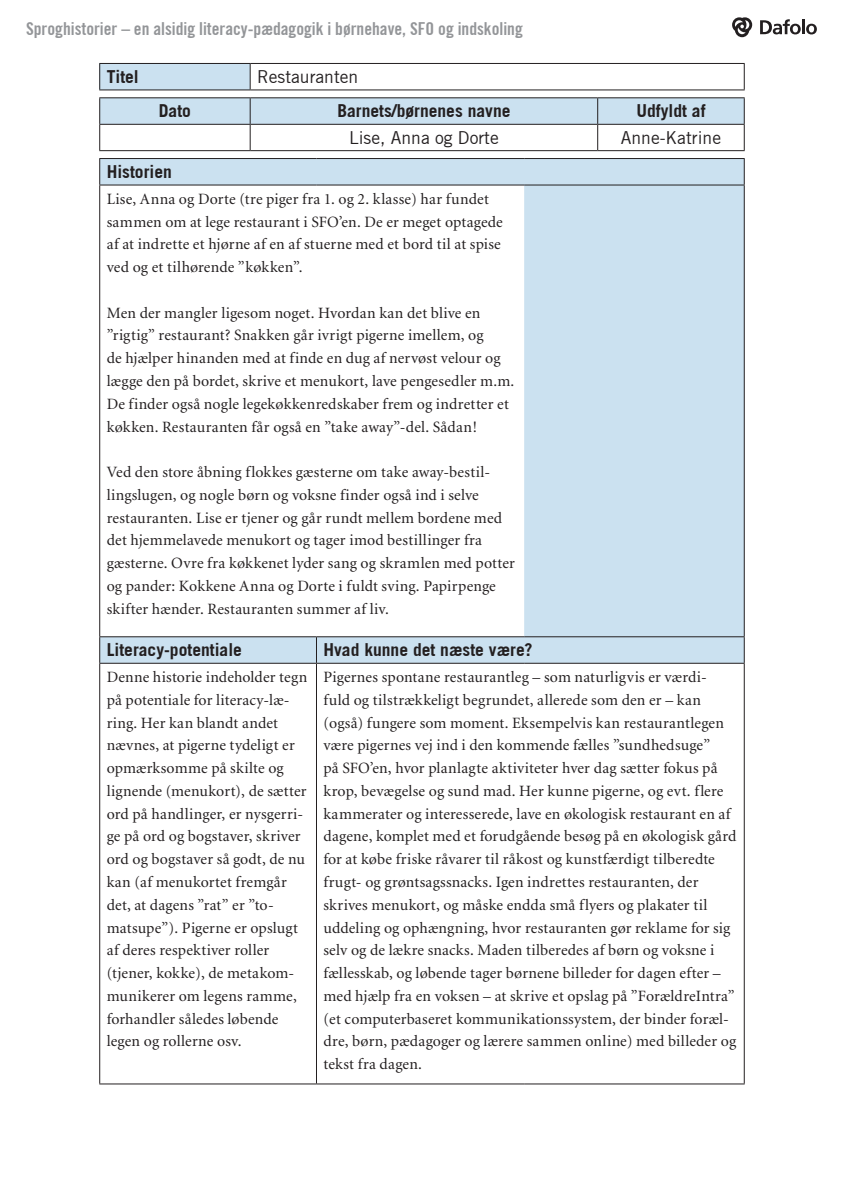
<style>
.page{position:relative;width:844px;height:1191px;background:#fff}
.page>*{position:absolute;margin:0;border:0;box-sizing:border-box;transform-origin:0 0}
.t1{font:700 17.5px "Trade Gothic";color:#231f20}
.t2{font:17.5px "Trade Gothic Bold Cond Twenty";color:#939598}
.t3{font:17.5px "Trade Gothic";color:#231f20}
.Brødtekst{font:15.75px/22.8px "Minion";letter-spacing:.01em;color:#231f20}
</style>
<div class="page">
<svg style="left:732px;top:17px;width:20px;height:20px"></svg>
<svg style="left:760px;top:19px;width:56px;height:15px"></svg>
<div style="left:100px;top:63px;width:150px;height:27px;background:#cbe1f0"></div>
<hr style="left:99px;top:63px;width:151px;height:1px;background:#231f20">
<svg style="left:99px;top:64px;width:1px;height:25px"></svg>
<hr style="left:250px;top:63px;width:494px;height:1px;background:#231f20">
<svg style="left:250px;top:64px;width:1px;height:25px"></svg>
<svg style="left:743px;top:64px;width:1px;height:25px"></svg>
<hr style="left:99px;top:89px;width:151px;height:1px;background:#231f20">
<hr style="left:250px;top:89px;width:494px;height:1px;background:#231f20">
<hr style="left:99px;top:97px;width:151px;height:1px;background:#231f20">
<hr style="left:250px;top:97px;width:347px;height:1px;background:#231f20">
<hr style="left:597px;top:97px;width:147px;height:1px;background:#231f20">
<svg style="left:99px;top:98px;width:645px;height:52px"></svg>
<hr style="left:99px;top:150px;width:151px;height:1px;background:#231f20">
<hr style="left:250px;top:150px;width:347px;height:1px;background:#231f20">
<hr style="left:597px;top:150px;width:147px;height:1px;background:#231f20">
<svg style="left:100px;top:159px;width:643px;height:504px"></svg>
<hr style="left:524px;top:185px;width:220px;height:1px;background:#231f20">
<hr style="left:316px;top:636px;width:208px;height:1px;background:#231f20">
<svg style="left:316px;top:637px;width:1px;height:26px"></svg>
<hr style="left:524px;top:636px;width:220px;height:1px;background:#231f20">
<hr style="left:99px;top:663px;width:217px;height:1px;background:#231f20">
<hr style="left:316px;top:663px;width:208px;height:1px;background:#231f20">
<hr style="left:316px;top:663px;width:1px;height:420px;background:#231f20">
<hr style="left:524px;top:663px;width:220px;height:1px;background:#231f20">
<hr style="left:99px;top:185px;width:217px;height:1px;background:#231f20">
<hr style="left:316px;top:185px;width:208px;height:1px;background:#231f20">
<hr style="left:99px;top:636px;width:217px;height:1px;background:#231f20">
<hr style="left:99px;top:158px;width:217px;height:1px;background:#231f20">
<svg style="left:99px;top:159px;width:1px;height:26px"></svg>
<hr style="left:316px;top:158px;width:208px;height:1px;background:#231f20">
<hr style="left:524px;top:158px;width:220px;height:1px;background:#231f20">
<svg style="left:743px;top:159px;width:1px;height:26px"></svg>
<hr style="left:99px;top:185px;width:1px;height:451px;background:#231f20">
<hr style="left:743px;top:185px;width:1px;height:451px;background:#231f20">
<svg style="left:99px;top:637px;width:1px;height:26px"></svg>
<svg style="left:743px;top:637px;width:1px;height:26px"></svg>
<hr style="left:99px;top:663px;width:1px;height:420px;background:#231f20">
<hr style="left:743px;top:663px;width:1px;height:420px;background:#231f20">
<hr style="left:99px;top:1083px;width:217px;height:1px;background:#231f20">
<hr style="left:316px;top:1083px;width:208px;height:1px;background:#231f20">
<hr style="left:524px;top:1083px;width:220px;height:1px;background:#231f20">
<p class="t2" style="left:26px;top:19px;width:498px">Sproghistorier – en alsidig literacy-pædagogik i børnehave, SFO og indskoling</p>
<p class="t1" style="left:107px;top:66px;width:34px">Titel</p>
<p class="t3" style="left:257px;top:66px;width:103px">Restauranten</p>
<p class="t1" style="left:159px;top:100px;width:34px">Dato</p>
<p class="t1" style="left:337px;top:100px;width:175px">Barnets/børnenes navne</p>
<p class="t1" style="left:636px;top:100px;width:71px">Udfyldt af</p>
<p class="t3" style="left:349px;top:127px;width:151px">Lise, Anna og Dorte</p>
<p class="t3" style="left:620px;top:127px;width:102px">Anne-Katrine</p>
<p class="t1" style="left:107px;top:161px;width:67px">Historien</p>
<p class="Brødtekst" style="left:107px;top:188px;width:397px">Lise, Anna og Dorte (tre piger fra 1. og 2. klasse) har fundet sammen om at lege restaurant i SFO’en. De er meget optagede af at indrette et hjørne af en af stuerne med et bord til at spise ved og et tilhørende ”køkken”.</p>
<p class="Brødtekst" style="left:107px;top:302px;width:409px">Men der mangler ligesom noget. Hvordan kan det blive en ”rigtig” restaurant? Snakken går ivrigt pigerne imellem, og<br>de hjælper hinanden med at finde en dug af nervøst velour og lægge den på bordet, skrive et menukort, lave pengesedler m.m.<br>De finder også nogle legekøkkenredskaber frem og indretter et køkken. Restauranten får også en ”take away”-del. Sådan!</p>
<p class="Brødtekst" style="left:107px;top:461px;width:409px">Ved den store åbning flokkes gæsterne om take away-bestil&shy;lingslugen, og nogle børn og voksne finder også ind i selve restauranten. Lise er tjener og går rundt mellem bordene med det hjemmelavede menukort og tager imod bestillinger fra gæsterne. Ovre fra køkkenet lyder sang og skramlen med potter og pander: Kokkene Anna og Dorte i fuldt sving. Papirpenge skifter hænder. Restauranten summer af liv.</p>
<p class="t1" style="left:107px;top:639px;width:137px">Literacy-potentiale</p>
<p class="t1" style="left:323px;top:639px;width:211px">Hvad kunne det næste være?</p>
<p class="Brødtekst" style="left:107px;top:666px;width:202px">Denne historie indeholder tegn på potentiale for literacy-læ&shy;ring. Her kan blandt andet nævnes, at pigerne tydeligt er opmærksomme på skilte og lignende (menukort), de sætter ord på handlinger, er nysgerri&shy;ge på ord og bogstaver, skriver ord og bogstaver så godt, de nu kan (af menukortet fremgår det, at dagens ”rat” er ”to&shy;matsupe”). Pigerne er opslugt af deres respektiver roller (tjener, kokke), de metakom&shy;munikerer om legens ramme, forhandler således løbende legen og rollerne osv.</p>
<p class="Brødtekst" style="left:323px;top:666px;width:414px">Pigernes spontane restaurantleg – som naturligvis er værdi&shy;fuld og tilstrækkeligt begrundet, allerede som den er – kan (også) fungere som moment. Eksempelvis kan restaurantlegen være pigernes vej ind i den kommende fælles ”sundhedsuge”<br>på SFO’en, hvor planlagte aktiviteter hver dag sætter fokus på krop, bevægelse og sund mad. Her kunne pigerne, og evt. flere kammerater og interesserede, lave en økologisk restaurant en af dagene, komplet med et forudgående besøg på en økologisk gård for at købe friske råvarer til råkost og kunstfærdigt tilberedte frugt- og grøntsagssnacks. Igen indrettes restauranten, der skrives menukort, og måske endda små flyers og plakater til uddeling og ophængning, hvor restauranten gør reklame for sig selv og de lækre snacks. Maden tilberedes af børn og voksne i fællesskab, og løbende tager børnene billeder for dagen efter – med hjælp fra en voksen – at skrive et opslag på ”ForældreIntra” (et computerbaseret kommunikationssystem, der binder foræl&shy;dre, børn, pædagoger og lærere sammen online) med billeder og tekst fra dagen.</p>
</div>
